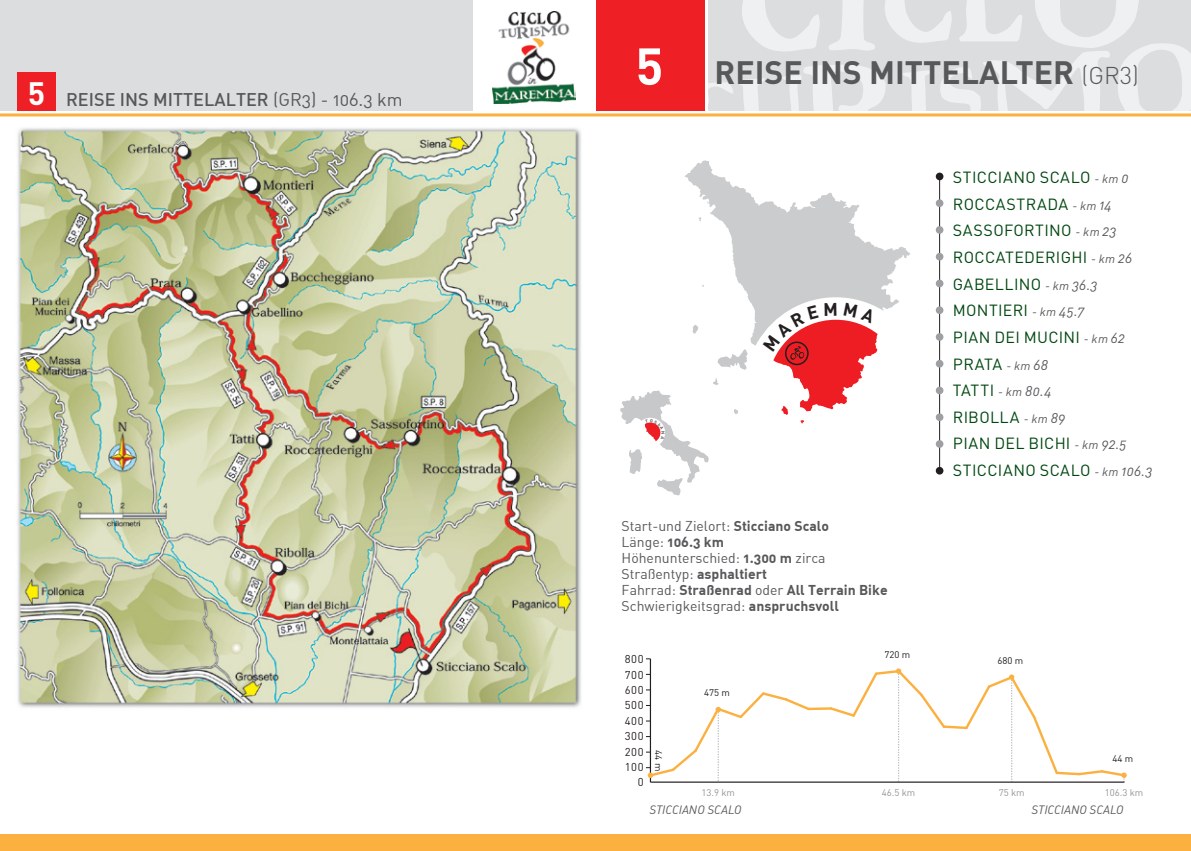
<style>
.page{position:relative;width:1191px;height:851px;background:#fff}
.page>*{position:absolute;margin:0;border:0;box-sizing:border-box;transform-origin:0 0}
.t1{font:700 51px "DIN";color:#fff}
.t2{font:700 32px "DIN";color:#57585a}
.t3{font:500 18px "DIN Alternate";color:#57585a}
.t4{font:18px "DIN Alternate";color:#57585a}
.t5{font:16px/26.6px "DIN";letter-spacing:.02em;color:#004710}
.t6{font:14px/16px "DIN Alternate";color:#57585a}
.t7{font:12px "DIN Regular Italic Alt";color:#57585a}
.t8{font:11.2px "DIN";letter-spacing:.05em;color:#231f20}
.t9{font:9.6px "DIN";color:#939598}
.t10{font:9.6px "DIN";color:#231f20}
.s1{font-family:"DIN";font-weight:700;font-size:32px;color:#fff}
.s2{font-weight:300;font-size:24px}
.s3{font-family:"DIN Regular Italic Alt";font-size:12px;color:#57585a}
.s4{font-family:"DIN Regular Italic Alt";font-size:14px;color:#57585a}
.s5{font-weight:700}
</style>
<div class="page">
<div style="left:0;top:0;width:592px;height:111px;background:#dcdddf"></div>
<svg style="left:668px;top:0;width:523px;height:111px"></svg>
<div style="left:595px;top:0;width:110px;height:110px;background:#ee2026"></div>
<svg style="left:684px;top:160px;width:226px;height:185px"></svg>
<svg style="left:698px;top:216px;width:3px;height:6px"></svg>
<svg style="left:691px;top:324px;width:7px;height:10px"></svg>
<svg style="left:717px;top:349px;width:31px;height:21px"></svg>
<svg style="left:734px;top:409px;width:4px;height:5px"></svg>
<div style="left:472px;top:0;width:123px;height:115px;background:#fff"></div>
<img style="left:492px;top:12px;width:83px;height:91px">
<hr style="left:0;top:113px;width:1191px;height:3px;background:#fbb03f">
<div style="left:0;top:834px;width:1191px;height:16px;background:#fbb03f"></div>
<hr style="left:650px;top:781px;width:474px;height:1px;background:#231f20">
<hr style="left:650px;top:658px;width:1px;height:124px;background:#231f20">
<hr style="left:808px;top:707px;width:23px;height:3px;background:#fbb03f">
<svg style="left:828px;top:668px;width:299px;height:113px"></svg>
<svg style="left:646px;top:689px;width:165px;height:92px"></svg>
<div style="left:935px;top:173px;width:8px;height:7px;background:#231f20;border-radius:50%"></div>
<div style="left:17px;top:72px;width:39px;height:39px;background:#ee2026"></div>
<img style="left:16px;top:127px;width:565px;height:581px">
<hr style="left:939px;top:176px;width:1px;height:294px;background:#231f20">
<div style="left:935px;top:199px;width:8px;height:8px;background:#9d9fa2;border-radius:50%"></div>
<div style="left:935px;top:306px;width:8px;height:8px;background:#9d9fa2;border-radius:50%"></div>
<div style="left:935px;top:413px;width:8px;height:8px;background:#9d9fa2;border-radius:50%"></div>
<div style="left:935px;top:226px;width:8px;height:8px;background:#9d9fa2;border-radius:50%"></div>
<div style="left:935px;top:333px;width:8px;height:8px;background:#9d9fa2;border-radius:50%"></div>
<div style="left:935px;top:440px;width:8px;height:8px;background:#9d9fa2;border-radius:50%"></div>
<div style="left:935px;top:253px;width:8px;height:7px;background:#9d9fa2;border-radius:50%"></div>
<div style="left:935px;top:360px;width:8px;height:7px;background:#9d9fa2;border-radius:50%"></div>
<div style="left:935px;top:467px;width:8px;height:7px;background:#231f20;border-radius:50%"></div>
<div style="left:935px;top:279px;width:8px;height:8px;background:#9d9fa2;border-radius:50%"></div>
<div style="left:935px;top:386px;width:8px;height:8px;background:#9d9fa2;border-radius:50%"></div>
<svg style="left:763px;top:303px;width:114px;height:120px"></svg>
<svg style="left:620px;top:378px;width:99px;height:117px"></svg>
<p class="t3" style="left:28px;top:88px;width:150px"><span class="s1">5</span> REISE INS MITTE</p>
<p class="t3" style="left:204px;top:88px;width:44px">LALTER</p>
<p class="t4" style="left:273px;top:89px;width:131px">(GR3) - 106.3 km</p>
<h1 class="t1" style="left:635px;top:33px;width:29px">5</h1>
<h2 class="t2" style="left:714px;top:52px;width:426px">REISE I NS MITTELALTER <span class="s2">(GR3)</span></h2>
<p class="t5" style="left:953px;top:164px;width:201px">STICCIANO SCALO <span class="s3">- km</span> <span class="s4">0<br></span>ROCCASTRADA <span class="s3">- km</span> <span class="s4">14<br></span>SASSOFORTINO <span class="s3">- km</span> <span class="s4">23<br></span>ROCCATEDERIGHI <span class="s3">- km</span> <span class="s4">26<br></span>GABELLINO <span class="s3">- km</span> <span class="s4">36.3<br></span>MONTIERI <span class="s3">- km</span> <span class="s4">45.7<br></span>PIAN DEI MUCINI <span class="s3">- km</span> <span class="s4">62<br></span>PRATA <span class="s3">- km</span> <span class="s4">68<br></span>TATTI <span class="s3">- km</span> <span class="s4">80.4<br></span>RIBOLLA <span class="s3">- km</span> <span class="s4">89<br></span>PIAN DEL BICHI <span class="s3">- km</span> <span class="s4">92.5<br></span>STICC IANO SCALO <span class="s3">- km</span> <span class="s4">106.3</span></p>
<p class="t6" style="left:621px;top:517px;width:267px">Start-und Zielort: <span class="s5">Sticciano Scalo<br></span>Länge: <span class="s5">106.3 km<br></span>Höhenunterschied: <span class="s5">1.300 m</span> zirca<br>Straßentyp: <span class="s5">asphaltiert<br></span>Fahrrad: <span class="s5">Straßenrad</span> oder <span class="s5">All Terrain Bike<br></span>Schwierigkeitsgrad: <span class="s5">anspruchsvoll</span></p>
<p class="t8" style="left:625px;top:652px;width:20px">800</p>
<p class="t8" style="left:625px;top:667px;width:20px">700</p>
<p class="t8" style="left:625px;top:682px;width:20px">600</p>
<p class="t8" style="left:625px;top:698px;width:20px">500</p>
<p class="t8" style="left:625px;top:713px;width:20px">400</p>
<p class="t8" style="left:625px;top:729px;width:20px">300</p>
<p class="t8" style="left:625px;top:744px;width:20px">200</p>
<p class="t8" style="left:625px;top:759px;width:20px">100</p>
<p class="t8" style="left:637px;top:775px;width:7px">0</p>
<p class="t10" style="left:664px;top:750px;width:22px;rotate:90deg">44 M</p>
<p class="t10" style="left:704px;top:686px;width:27px">475 M</p>
<p class="t10" style="left:884px;top:648px;width:27px">720 M</p>
<p class="t10" style="left:997px;top:654px;width:27px">680 M</p>
<p class="t9" style="left:701px;top:786px;width:35px">13.9 KM</p>
<p class="t9" style="left:881px;top:786px;width:35px">46.5 KM</p>
<p class="t9" style="left:998px;top:786px;width:27px">75 KM</p>
<p class="t10" style="left:1112px;top:752px;width:22px">44 M</p>
<p class="t9" style="left:1104px;top:786px;width:40px">106.3 KM</p>
<p class="t7" style="left:649px;top:801px;width:93px">STICCIANO SCALO</p>
<p class="t7" style="left:1031px;top:801px;width:93px">STICCIANO SCALO</p>
</div>
